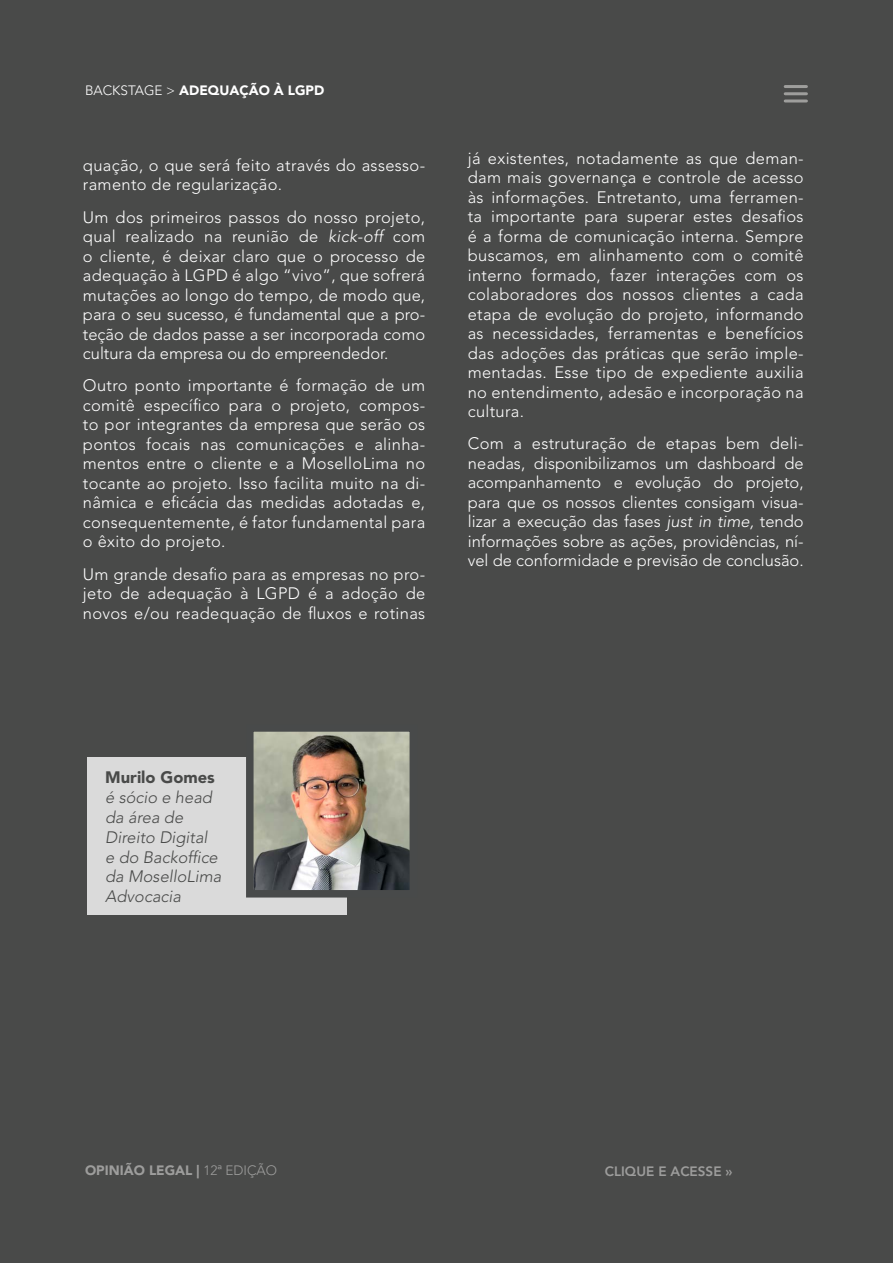
<style>
.page{position:relative;width:893px;height:1263px;background:#494a49}
.page>*{position:absolute;margin:0;border:0;box-sizing:border-box;transform-origin:0 0}
.t1{font:300 16.5px/19.5px "Avenir LT Std";letter-spacing:.02em;color:#fff;text-align:justify}
.t2{font:italic 300 16.5px/19.8px "Avenir LT Std";color:#494a49}
.t3{font:900 16.5px "Avenir LT Std";color:#494a49}
.t4{font:900 13.5px "Avenir LT Std";color:#fff}
.t5{font:900 13.5px "Avenir LT Std";color:#9d9d9c}
.t6{font:800 13.5px "Avenir LT Std";color:#9d9d9c}
.s1{font-weight:300}
.s2{font-style:italic}
</style>
<div class="page">
<hr style="left:785px;top:85px;width:21px;height:3px;background:#9e9e9c">
<hr style="left:785px;top:92px;width:21px;height:3px;background:#9e9e9c">
<hr style="left:785px;top:99px;width:21px;height:3px;background:#9e9e9c">
<div style="left:87px;top:757px;width:260px;height:157px;background:#dadada"></div>
<img style="left:255px;top:733px;width:153px;height:155px">
<div style="left:246px;top:724px;width:171px;height:173px;border:8px solid #484a4a"></div>
<p class="t4" style="left:85px;top:82px;width:241px"><span class="s1">BACKSTAGE &gt;</span> ADEQUAÇÃO À LGPD</p>
<p class="t1" style="left:83px;top:155px;width:344px">quação, o que será feito através do assesso&shy;ramento de regularização.</p>
<p class="t1" style="left:83px;top:207px;width:344px">Um dos primeiros passos do nosso projeto, qual realizado na reunião de <span class="s2">kick-off</span> com o cliente, é deixar claro que o processo de adequação à LGPD é algo “vivo”, que sofrerá mutações ao longo do tempo, de modo que, para o seu sucesso, é fundamental que a pro&shy;teção de dados passe a ser incorporada como cultura da empresa ou do empreendedor.</p>
<p class="t1" style="left:83px;top:376px;width:344px">Outro ponto importante é formação de um comitê específico para o projeto, compos&shy;to por integrantes da empresa que serão os pontos focais nas comunicações e alinha&shy;mentos entre o cliente e a MoselloLima no tocante ao projeto. Isso facilita muito na di&shy;nâmica e eficácia das medidas adotadas e, consequentemente, é fator fundamental para o êxito do projeto.</p>
<p class="t1" style="left:83px;top:564px;width:344px">Um grande desafio para as empresas no pro&shy;jeto de adequação à LGPD é a adoção de novos e/ou readequação de fluxos e rotinas</p>
<p class="t1" style="left:468px;top:148px;width:337px">já existentes, notadamente as que deman&shy;dam mais governança e controle de acesso às informações. Entretanto, uma ferramen&shy;ta importante para superar estes desafios é a forma de comunicação interna. Sempre buscamos, em alinhamento com o comitê interno formado, fazer interações com os colaboradores dos nossos clientes a cada etapa de evolução do projeto, informando as necessidades, ferramentas e benefícios das adoções das práticas que serão imple&shy;mentadas. Esse tipo de expediente auxilia no entendimento, adesão e incorporação na cultura.</p>
<p class="t1" style="left:468px;top:434px;width:337px">Com a estruturação de etapas bem deli&shy;neadas, disponibilizamos um dashboard de acompanhamento e evolução do projeto, para que os nossos clientes consigam visua&shy;lizar a execução das fases <span class="s2">just in time,</span> tendo informações sobre as ações, providências, ní&shy;vel de conformidade e previsão de conclusão.</p>
<p class="t3" style="left:105px;top:768px;width:111px">Murilo Gomes</p>
<p class="t2" style="left:105px;top:788px;width:118px">é sócio e head da área de<br>Direito Digital<br>e do Backoffice da MoselloLima<br>Advocacia</p>
<p class="t5" style="left:85px;top:1162px;width:194px">OPINIÃO LEGAL | <span class="s1">12a EDIÇÃO</span></p>
<p class="t6" style="left:605px;top:1164px;width:129px">CLIQUE E ACESSE »</p>
</div>
